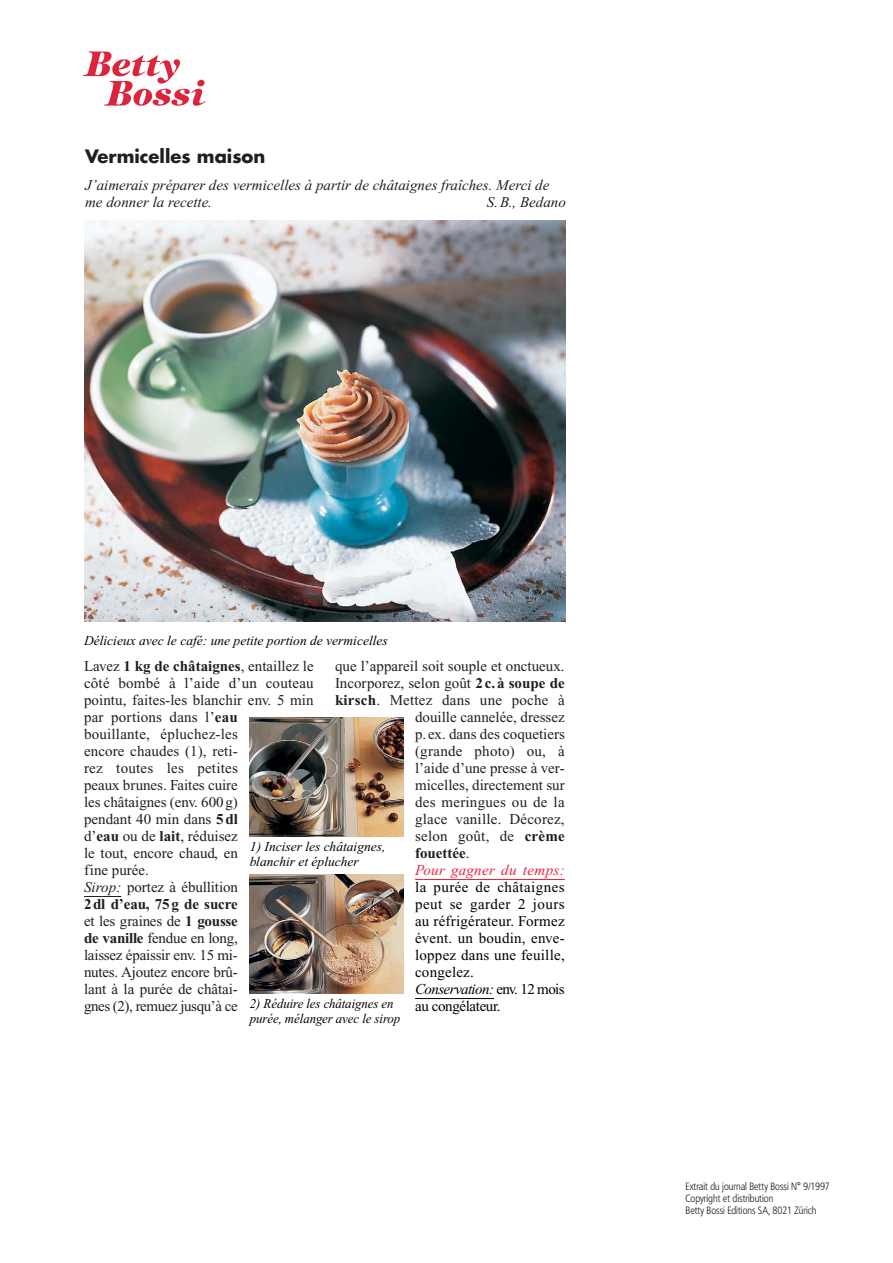
<style>
.page{position:relative;width:893px;height:1263px;background:#fff}
.page>*{position:absolute;margin:0;border:0;box-sizing:border-box;transform-origin:0 0}
.t1{font:18px "Futura BB Bold";color:#201f20}
.t2{font:15px/17px "Times BB Regular";color:#201f20}
.t3{font:15px/17px "Times BB Regular";letter-spacing:.015em;color:#000;text-align:justify}
.t4{font:15px/17px "Times BB Italic";color:#201f20}
.t5{font:15px "Times BB Bolt";letter-spacing:-.005em;color:#201f20}
.t6{font:15px "Times BB Italic";letter-spacing:-.04em;color:#000}
.t7{font:15px "Times BB Italic";letter-spacing:.025em;color:#f0203c}
.t8{font:15px "Times BB Regular";letter-spacing:-.025em;color:#000}
.t9{font:13.5px/14.9px "Times BB Italic";color:#000}
.t10{font:13.5px/14.9px "Times BB Italic";color:#000;scale:.95 1}
.t11{font:10.5px/12px "Frutiger BB Con Light";color:#201f20}
.s1{font-family:"Times BB Bolt"}
.s2{font-family:"Times BB Italic"}
.s3{font-family:"Times BB Regular"}
</style>
<div class="page">
<svg style="left:83px;top:51px;width:122px;height:55px"></svg>
<svg style="left:84px;top:896px;width:37px;height:1px"></svg>
<hr style="left:423px;top:879px;width:36px;height:1px;background:#f0203c">
<hr style="left:466px;top:879px;width:98px;height:1px;background:#f0203c">
<hr style="left:415px;top:998px;width:40px;height:1px;background:#000">
<svg style="left:455px;top:998px;width:39px;height:1px"></svg>
<img style="left:84px;top:220px;width:482px;height:402px">
<img style="left:250px;top:874px;width:153px;height:119px">
<img style="left:250px;top:717px;width:153px;height:119px">
<p class="t1" style="left:85px;top:148px;width:182px">Vermicelles maison</p>
<p class="t4" style="left:85px;top:178px;width:466px">J’aimerais préparer des vermicelles à partir de châtaignes fraîches. Merci de me donner la recette.</p>
<p class="t4" style="left:487px;top:195px;width:80px">S. B., Bedano</p>
<p class="t9" style="left:84px;top:634px;width:305px">Délicieux avec le café: une petite portion de vermicelles</p>
<p class="t2" style="left:84px;top:659px;width:231px">Lavez <span class="s1">1 kg de châtaignes</span>, entaillez le côté bombé à l’aide d’un couteau pointu, faites-les blanchir env. 5 min par portions dans l’<span class="s1">eau<br></span>bouillante, épluchez-les<br>encore chaudes (1), reti-<br>rez toutes les petites<br>peaux brunes. Faites cuire<br>les châtaignes (env. 600g)<br>pendant 40 min dans <span class="s1">5 dl<br></span>d’<span class="s1">eau</span> ou de <span class="s1">lait</span>, réduisez<br>le tout, encore chaud, en<br>fine purée.<br><span class="s2">Sirop:</span> portez à ébullition</p>
<p class="t5" style="left:84px;top:899px;width:155px">2dl d’eau, 75g de sucre</p>
<p class="t2" style="left:84px;top:914px;width:155px;text-align:justify">et les graines de <span class="s1">1 gousse de vanille</span> fendue en long, laissez épaissir env. 15 mi&shy;nutes. Ajoutez encore brû&shy;lant à la purée de châtai&shy;gnes (2), remuez jusqu’à ce</p>
<p class="t2" style="left:335px;top:659px;width:231px;text-align:right">que l’appareil soit souple et onctueux.<br>Incorporez, selon goût <span class="s1">2c.à soupe de kirsch</span>. Mettez dans une poche à douille cannelée, dressez<br>p.ex. dans des coquetiers<br>(grande photo) ou, à<br>l’aide d’une presse à ver-<br>micelles, directement sur<br>des meringues ou de la<br>glace vanille. Décorez,<br>selon goût, de <span class="s1">crème</span></p>
<p class="t5" style="left:415px;top:847px;width:56px">fouettée<span class="s3">.</span></p>
<p class="t7" style="left:415px;top:864px;width:151px">Pour gagner du temps:</p>
<p class="t3" style="left:415px;top:880px;width:151px">la purée de châtaignes peut se garder 2 jours au réfrigérateur. Formez évent. un boudin, enve&shy;loppez dans une feuille, congelez.</p>
<p class="t6" style="left:415px;top:983px;width:151px">Conservation: <span class="s3">env. 12 mois</span></p>
<p class="t8" style="left:415px;top:1000px;width:87px">au congélateur.</p>
<p class="t9" style="left:250px;top:840px;width:137px">1) Inciser les châtaignes, blanchir et éplucher</p>
<p class="t10" style="left:250px;top:998px;width:160px">2) Réduire les châtaignes en purée, mélanger avec le sirop</p>
<p class="t11" style="left:685px;top:1181px;width:146px">Extrait du journal Betty Bossi N° 9/1997<br>Copyright et distribution<br>Betty Bossi Editions SA, 8021 Zürich</p>
</div>
